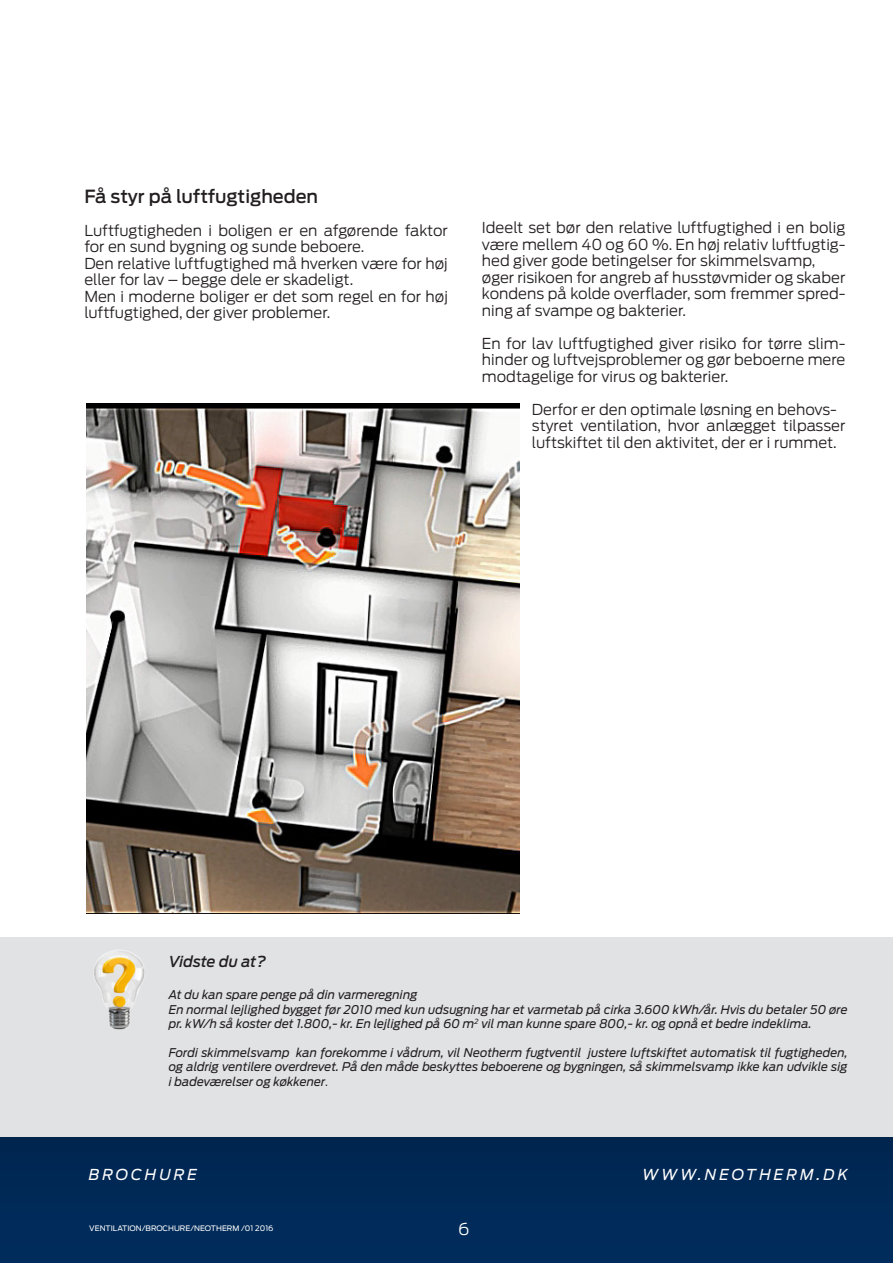
<style>
.page{position:relative;width:893px;height:1263px;background:#fff}
.page>*{position:absolute;margin:0;border:0;box-sizing:border-box;transform-origin:0 0}
.t1{font:500 18px "Antenna";color:#231f20}
.t2{font:300 16.5px "Antenna";color:#fff}
.t3{font:300 15px/16.5px "Antenna";color:#231f20}
.t4{font:italic 15px "Antenna";letter-spacing:.2em;color:#fff}
.t5{font:italic 500 15px "Antenna";letter-spacing:-.01em;color:#231f20}
.t6{font:italic 12px/14.4px "Antenna";color:#231f20}
.t7{font:7.5px "Antenna";color:#fff}
.s1{font-weight:300;font-style:normal}
</style>
<div class="page">
<div style="left:0;top:1137px;width:892px;height:126px;background:#002957"></div>
<svg style="left:892px;top:1137px;width:1px;height:126px"></svg>
<div style="left:0;top:937px;width:893px;height:200px;background:#e1e2e4"></div>
<img style="left:94px;top:950px;width:50px;height:80px">
<img style="left:86px;top:404px;width:433px;height:509px">
<p class="t1" style="left:84px;top:185px;width:235px">Få styr på luftfugtigheden</p>
<p class="t3" style="left:84px;top:222px;width:365px">Luftfugtigheden i boligen er en afgørende faktor for en sund bygning og sunde beboere.</p>
<p class="t3" style="left:84px;top:255px;width:365px">Den relative luftfugtighed må hverken være for høj eller for lav – begge dele er skadeligt.</p>
<p class="t3" style="left:84px;top:288px;width:365px">Men i moderne boliger er det som regel en for høj luftfugtighed, der giver problemer.</p>
<p class="t3" style="left:482px;top:220px;width:365px;text-align:justify">Ideelt set bør den relative luftfugtighed i en bolig være mellem 40 og 60 %. En høj relativ luftfugtig&shy;hed giver gode betingelser for skimmelsvamp,</p>
<p class="t3" style="left:482px;top:269px;width:365px;text-align:justify">øger risikoen for angreb af husstøvmider og skaber kondens på kolde overflader, som fremmer spred&shy;ning af svampe og bakterier.</p>
<p class="t3" style="left:482px;top:335px;width:365px;text-align:justify">En for lav luftfugtighed giver risiko for tørre slim&shy;hinder og luftvejsproblemer og gør beboerne mere modtagelige for virus og bakterier.</p>
<p class="t3" style="left:532px;top:401px;width:307px">Derfor er den optimale løsning en behovs-</p>
<p class="t3" style="left:532px;top:418px;width:315px">styret ventilation, hvor anlægget tilpasser luftskiftet til den aktivitet, der er i rummet.</p>
<p class="t5" style="left:169px;top:952px;width:99px">Vidste du at?</p>
<p class="t6" style="left:169px;top:988px;width:250px">At du kan spare penge på din varmeregning</p>
<p class="t6" style="left:169px;top:1002px;width:680px">En normal lejlighed bygget før 2010 med kun udsugning har et varmetab på cirka 3.600 kWh/år. Hvis du betaler 50 øre pr. kW/h så koster det 1.800,- kr. En lejlighed på 60 m<sup>2</sup> vil man kunne spare 800,- kr. og opnå et bedre indeklima.</p>
<p class="t6" style="left:169px;top:1045px;width:680px;text-align:justify">Fordi skimmelsvamp kan forekomme i vådrum, vil Neotherm fugtventil justere luftskiftet automatisk til fugtigheden, og aldrig ventilere overdrevet. På den måde beskyttes beboerene og bygningen, så skimmelsvamp ikke kan udvikle sig i badeværelser og køkkener<span class="s1">.</span></p>
<p class="t4" style="left:89px;top:1166px;width:110px">BROCHURE</p>
<p class="t4" style="left:642px;top:1166px;width:207px">WWW.NEOTHERM.DK</p>
<p class="t7" style="left:89px;top:1224px;width:186px">VENTILATION/BROCHURE/NEOTHERM /01 2016</p>
<p class="t2" style="left:458px;top:1219px;width:13px">6</p>
</div>
